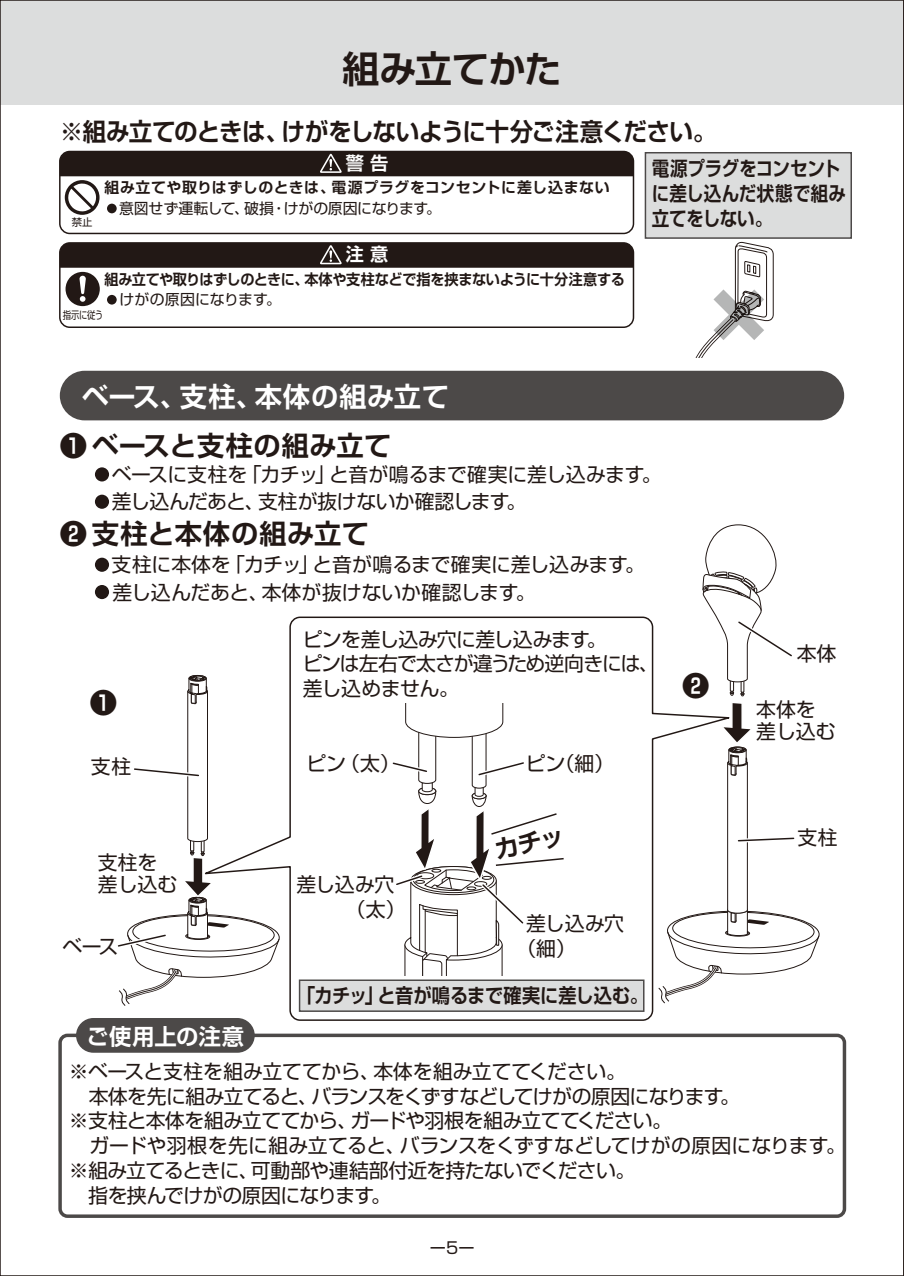
<style>
.page{position:relative;width:904px;height:1276px;background:#fff}
.page>*{position:absolute;margin:0;border:0;box-sizing:border-box;transform-origin:0 0}
.t1{font:700 37.27px "Shin Go Pro De";letter-spacing:-.02em;color:#221815}
.t2{font:700 27.3px "Shin Go Pro De";letter-spacing:.015em;color:#221815}
.t3{font:700 27.3px "Shin Go Pro De";letter-spacing:.015em;color:#fff}
.t4{font:700 24.85px "Shin Go Pro De";letter-spacing:-.03em;color:#221815;scale:.95 1}
.t5{font:700 22.4px "Shin Go Pro De";letter-spacing:.015em;color:#fff}
.t6{font:19.78px/24.8px "Shin Go Pro";letter-spacing:-.025em;color:#221815}
.t7{font:19.78px "Shin Go Pro";letter-spacing:-.005em;color:#221815}
.t8{font:700 19.78px/24.8px "Shin Go Pro De";color:#221815;scale:.88 1}
.t9{font:700 19.78px "Shin Go Pro De";color:#221815;scale:.92 1}
.t10{font:700 18.2px "Shin Go Pro De";color:#fff}
.t11{font:16.1px "Shin Go Pro";color:#221815}
.t12{font:700 14.88px "Shin Go Pro De";letter-spacing:-.02em;color:#221815;scale:.95 1}
.t13{font:14.88px "Shin Go Pro";letter-spacing:-.01em;color:#221815}
.t14{font:700 14.88px "Shin Go Pro De";letter-spacing:.04em;color:#221815}
.t15{font:10.5px "Shin Go Pro";letter-spacing:-.035em;color:#221815;scale:.8 1}
.t16{font:10.33px "Shin Go Pro";color:#221815}
</style>
<div class="page">
<svg style="left:242px;top:616px;width:423px;height:405px"></svg>
<svg style="left:695px;top:241px;width:79px;height:117px"></svg>
<div style="left:644px;top:152px;width:207px;height:87px;background:#dcdddd;border:1px solid #4c4948"></div>
<div style="left:0;top:0;width:903px;height:104px;background:#dcdddd"></div>
<svg style="left:903px;top:0;width:1px;height:1275px"></svg>
<div style="left:59px;top:151px;width:575px;height:83px;border:1px solid #221815;border-radius:10px"></div>
<svg style="left:60px;top:151px;width:573px;height:64px"></svg>
<div style="left:103px;top:200px;width:17px;height:17px;border:4px solid #fff;border-radius:50%"></div>
<div style="left:59px;top:242px;width:575px;height:86px;border:1px solid #221815;border-radius:10px"></div>
<div style="left:103px;top:291px;width:17px;height:17px;border:4px solid #fff;border-radius:50%"></div>
<svg style="left:60px;top:243px;width:573px;height:63px"></svg>
<div style="left:60px;top:371px;width:784px;height:49px;background:#4c4948;border-radius:25px"></div>
<div style="left:58px;top:1033px;width:788px;height:184px;border:3px solid #4c4948;border-radius:7px"></div>
<div style="left:76px;top:1018px;width:179px;height:34px;background:#4c4948;border-radius:17px"></div>
<div style="left:299px;top:979px;width:345px;height:32px;background:#dcdddd;border:1px solid #4c4948"></div>
<div style="left:91px;top:464px;width:21px;height:21px;border:3px solid #fff;border-radius:50%"></div>
<div style="left:91px;top:491px;width:21px;height:21px;border:3px solid #fff;border-radius:50%"></div>
<div style="left:91px;top:554px;width:21px;height:21px;border:3px solid #fff;border-radius:50%"></div>
<div style="left:91px;top:581px;width:21px;height:21px;border:3px solid #fff;border-radius:50%"></div>
<svg style="left:117px;top:675px;width:163px;height:331px"></svg>
<svg style="left:657px;top:524px;width:162px;height:479px"></svg>
<svg style="left:388px;top:703px;width:177px;height:272px"></svg>
<h1 class="t1" style="left:342px;top:38px;width:220px">組み立てかた</h1>
<p class="t4" style="left:60px;top:111px;width:692px">※組み立てのときは、けがをしないように十分ご注意ください。</p>
<p class="t16" style="left:72px;top:213px;width:22px">禁止</p>
<p class="t10" style="left:346px;top:148px;width:44px">警 告</p>
<p class="t13" style="left:104px;top:196px;width:338px">●意図せず運転して、破損・けがの原因になります。</p>
<p class="t14" style="left:104px;top:175px;width:507px">組み立てや取りはずしのときは、電源プラグをコンセントに差し込まない</p>
<p class="t10" style="left:346px;top:239px;width:44px">注 意</p>
<p class="t12" style="left:104px;top:267px;width:549px">組み立てや取りはずしのときに、本体や支柱などで指を挟まないように十分注意する</p>
<p class="t13" style="left:104px;top:287px;width:178px">●けがの原因になります。</p>
<p class="t15" style="left:63px;top:306px;width:52px">指示に従う</p>
<h2 class="t3" style="left:82px;top:374px;width:368px">ベース、支柱、本体の組み立て</h2>
<h2 class="t2" style="left:60px;top:422px;width:333px">❶ ベースと支柱の組み立て</h2>
<p class="t8" style="left:651px;top:154px;width:222px">電源プラグをコンセントに差し込んだ状態で組み立てをしない。</p>
<p class="t6" style="left:92px;top:459px;width:571px">●ベースに支柱を「カチッ」と音が鳴るまで確実に差し込みます。</p>
<p class="t6" style="left:92px;top:487px;width:435px">●差し込んだあと、支柱が抜けないか確認します。</p>
<h2 class="t2" style="left:60px;top:511px;width:311px">❷ 支柱と本体の組み立て</h2>
<p class="t7" style="left:92px;top:548px;width:554px">●支柱に本体を「カチッ」と音が鳴るまで確実に差し込みます。</p>
<p class="t7" style="left:92px;top:576px;width:445px">●差し込んだあと、本体が抜けないか確認します。</p>
<h2 class="t2" style="left:90px;top:680px;width:29px">❶</h2>
<p class="t6" style="left:91px;top:752px;width:42px">支柱</p>
<p class="t6" style="left:98px;top:848px;width:81px;line-height:22.6px">支柱を差し込む</p>
<p class="t6" style="left:62px;top:931px;width:57px">ベース</p>
<p class="t5" style="left:86px;top:1017px;width:159px">ご使用上の注意</p>
<p class="t6" style="left:302px;top:624px;width:357px">ピンを差し込み穴に差し込みます。<br>ピンは左右で太さが違うため逆向きには、差し込めません。</p>
<p class="t6" style="left:306px;top:748px;width:95px">ピン（太）</p>
<p class="t6" style="left:525px;top:749px;width:90px">ピン（細）</p>
<p class="t6" style="left:346px;top:869px;width:61px;text-indent:-50px">差し込み穴（太）</p>
<p class="t6" style="left:516px;top:908px;width:109px;text-indent:10px">差し込み穴（細）</p>
<p class="t9" style="left:297px;top:979px;width:383px">「カチッ」と音が鳴るまで確実に差し込む。</p>
<h2 class="t2" style="left:682px;top:662px;width:29px">❷</h2>
<p class="t6" style="left:796px;top:639px;width:41px">本体</p>
<p class="t6" style="left:756px;top:695px;width:81px;line-height:22.6px">本体を差し込む</p>
<p class="t6" style="left:797px;top:822px;width:42px">支柱</p>
<p class="t6" style="left:69px;top:1056px;width:558px">※ベースと支柱を組み立ててから、本体を組み立ててください。</p>
<p class="t6" style="left:89px;top:1081px;width:652px">本体を先に組み立てると、バランスをくずすなどしてけがの原因になります。</p>
<p class="t6" style="left:69px;top:1106px;width:604px">※支柱と本体を組み立ててから、ガードや羽根を組み立ててください。</p>
<p class="t7" style="left:89px;top:1129px;width:757px">ガードや羽根を先に組み立てると、バランスをくずすなどしてけがの原因になります。</p>
<p class="t6" style="left:69px;top:1155px;width:568px">※組み立てるときに、可動部や連結部付近を持たないでください。</p>
<p class="t6" style="left:69px;top:1180px;width:323px">　指を挟んでけがの原因になります。</p>
<p class="t11" style="left:430px;top:1234px;width:46px">ー5ー</p>
</div>
